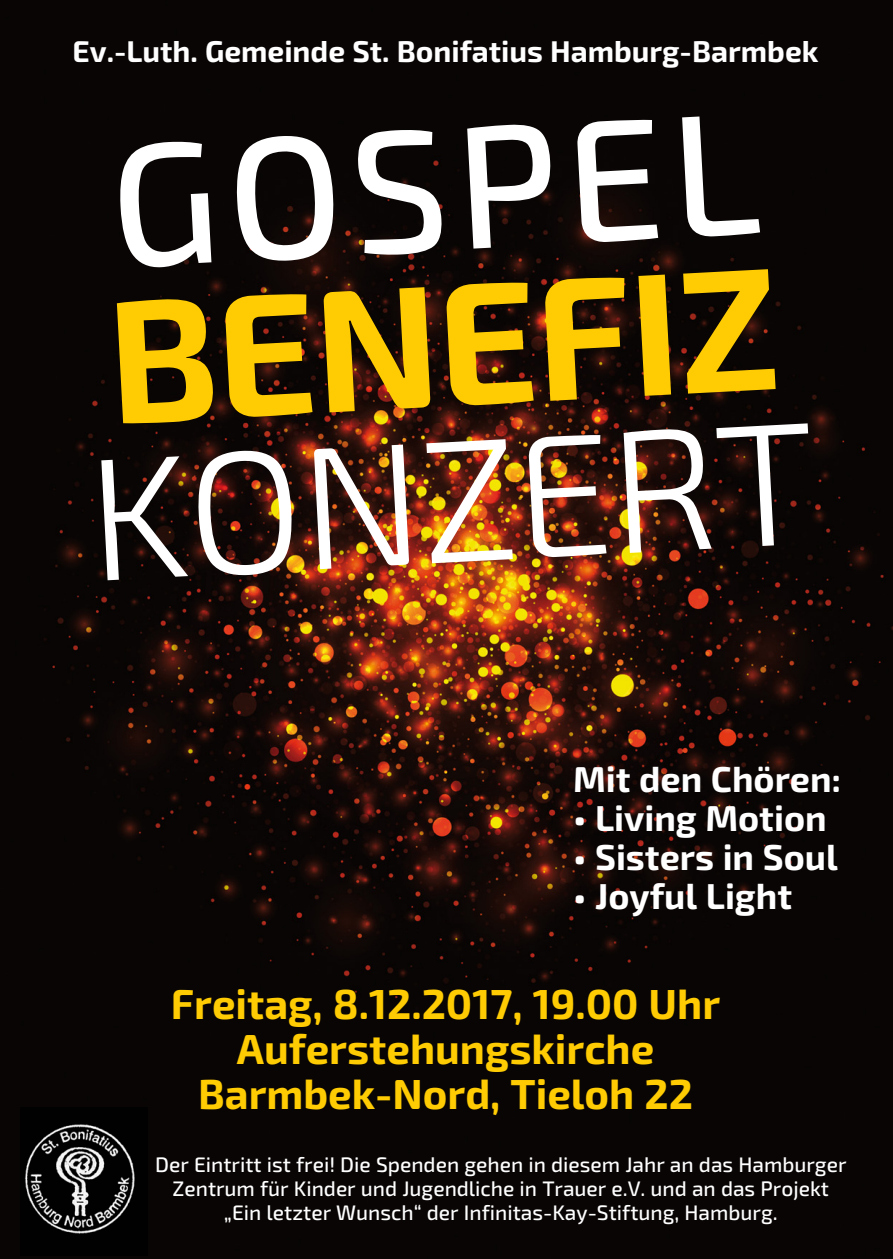
<style>
.page{position:relative;width:893px;height:1259px;background:#fff}
.page>*{position:absolute;margin:0;border:0;box-sizing:border-box;transform-origin:0 0}
.t1{font:700 174px "Exo 2";color:#ffcc03}
.t2{font:300 174px "Exo 2";color:#fff}
.t3{font:500 174px "Exo 2";color:#fff}
.t4{font:700 42px/45px "Exo 2";color:#ffcc03;text-align:center}
.t5{font:700 36px "Exo 2";color:#fff}
.t6{font:700 30px "Exo 2";color:#fff}
.t7{font:500 21px/24px "Exo 2";color:#fff;text-align:center}
</style>
<div class="page">
<img style="left:0;top:1px;width:892px;height:1257px">
<div style="left:20px;top:1106px;width:128px;height:149px;background:#020102"></div>
<img style="left:24px;top:1124px;width:111px;height:110px">
<h3 class="t6" style="left:73px;top:41px;width:747px">Ev.-Luth. Gemeinde St. Bonifatius Hamburg-Barmbek</h3>
<h1 class="t3" style="left:107px;top:146px;width:653px;rotate:-3deg">GOSPEL</h1>
<h1 class="t1" style="left:105px;top:302px;width:674px;rotate:-3deg">BENEFIZ</h1>
<h1 class="t2" style="left:85px;top:459px;width:729px;rotate:-3deg">KONZERT</h1>
<h3 class="t5" style="left:573px;top:766px;width:269px">Mit den Chören:</h3>
<h3 class="t5" style="left:573px;top:805px;width:255px">• Living Motion</h3>
<h3 class="t5" style="left:573px;top:844px;width:266px">• Sisters in Soul</h3>
<h3 class="t5" style="left:573px;top:883px;width:221px">• Joyful Light</h3>
<h2 class="t4" style="left:171px;top:986px;width:551px">Freitag, 8.12.2017, 19.00 Uhr<br>Auferstehungskirche<br>Barmbek-Nord, Tieloh 22</h2>
<p class="t7" style="left:155px;top:1155px;width:693px">Der Eintritt ist frei! Die Spenden gehen in diesem Jahr an das Hamburger<br>Zentrum für Kinder und Jugendliche in Trauer e.V. und an das Projekt „Ein letzter Wunsch“ der Infinitas-Kay-Stiftung, Hamburg.</p>
</div>
